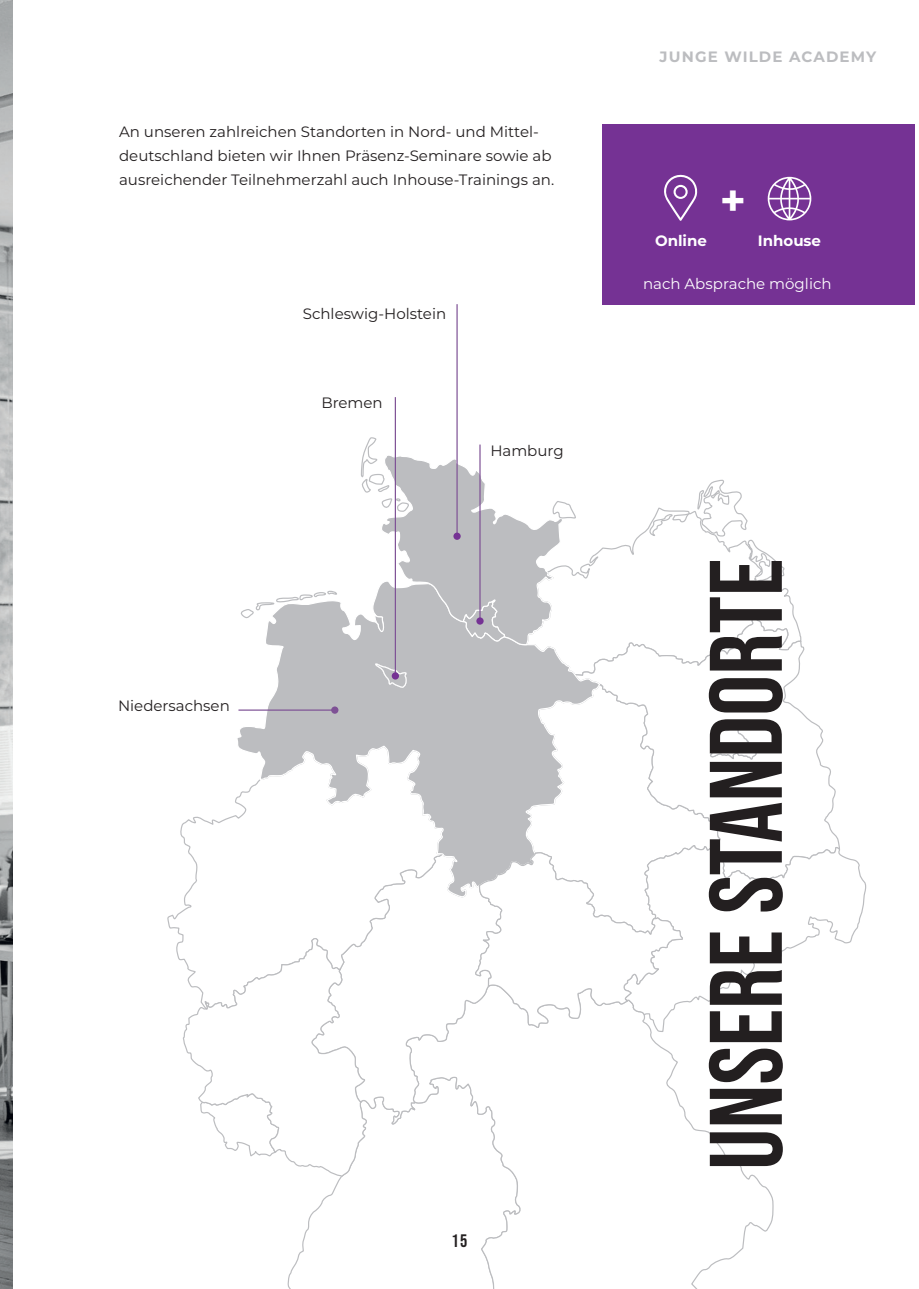
<style>
.page{position:relative;width:919px;height:1289px;background:#fff}
.page>*{position:absolute;margin:0;border:0;box-sizing:border-box;transform-origin:0 0}
.t1{font:102.75px "Bebas Neue";color:#231f20}
.t2{font:700 43.95px "Montserrat";color:#fff}
.t3{font:18px "Bebas Neue";color:#231f20}
.t4{font:15px/24px "Montserrat";color:#231f20}
.t5{font:15px "Montserrat";color:#fff}
.t6{font:700 15px "Montserrat";letter-spacing:.075em;color:#bcbdc0}
.t7{font:700 15px "Montserrat";color:#fff}
</style>
<div class="page">
<svg style="left:287px;top:1177px;width:55px;height:111px"></svg>
<svg style="left:481px;top:1032px;width:293px;height:256px"></svg>
<svg style="left:367px;top:1000px;width:137px;height:125px"></svg>
<svg style="left:167px;top:815px;width:277px;height:195px"></svg>
<svg style="left:602px;top:632px;width:238px;height:212px"></svg>
<svg style="left:182px;top:913px;width:185px;height:264px"></svg>
<svg style="left:235px;top:602px;width:363px;height:373px"></svg>
<svg style="left:708px;top:723px;width:50px;height:38px"></svg>
<svg style="left:473px;top:844px;width:394px;height:188px"></svg>
<svg style="left:239px;top:590px;width:99px;height:30px"></svg>
<svg style="left:360px;top:436px;width:440px;height:252px"></svg>
<img style="left:0;top:0;width:13px;height:1288px">
<hr style="left:456px;top:304px;width:1px;height:233px;background:#7e5195">
<hr style="left:238px;top:709px;width:97px;height:1px;background:#7e5195">
<div style="left:331px;top:706px;width:7px;height:7px;background:#7e5195;border-radius:50%"></div>
<hr style="left:395px;top:397px;width:1px;height:279px;background:#7e5195">
<div style="left:391px;top:672px;width:8px;height:7px;background:#753294;border-radius:50%"></div>
<div style="left:453px;top:532px;width:7px;height:8px;background:#753294;border-radius:50%"></div>
<hr style="left:479px;top:444px;width:1px;height:177px;background:#7e5195">
<div style="left:476px;top:617px;width:7px;height:7px;background:#753294;border-radius:50%"></div>
<div style="left:602px;top:124px;width:312px;height:180px;background:#753294"></div>
<svg style="left:664px;top:174px;width:33px;height:47px"></svg>
<svg style="left:767px;top:177px;width:44px;height:43px"></svg>
<p class="t4" style="left:119px;top:119px;width:436px">An unseren zahlreichen Standorten in Nord- und Mittel&shy;deutschland bieten wir Ihnen Präsenz-Seminare sowie ab ausreichender Teilnehmerzahl auch Inhouse-Trainings an.</p>
<p class="t4" style="left:303px;top:301px;width:145px">Schleswig-Holstein</p>
<p class="t4" style="left:321px;top:390px;width:63px">Bremen</p>
<p class="t4" style="left:118px;top:693px;width:113px">Niedersachsen</p>
<p class="t4" style="left:490px;top:438px;width:75px">Hamburg</p>
<p class="t3" style="left:451px;top:1230px;width:17px">15</p>
<p class="t6" style="left:659px;top:45px;width:218px">JUNGE WILDE ACADEMY</p>
<p class="t2" style="left:719px;top:169px;width:28px">+</p>
<p class="t7" style="left:655px;top:230px;width:53px">Online</p>
<p class="t7" style="left:757px;top:230px;width:65px">Inhouse</p>
<p class="t5" style="left:643px;top:274px;width:190px">nach Absprache möglich</p>
<p class="t1" style="left:688px;top:1169px;width:612px;rotate:-90deg">Unsere Standorte</p>
</div>
